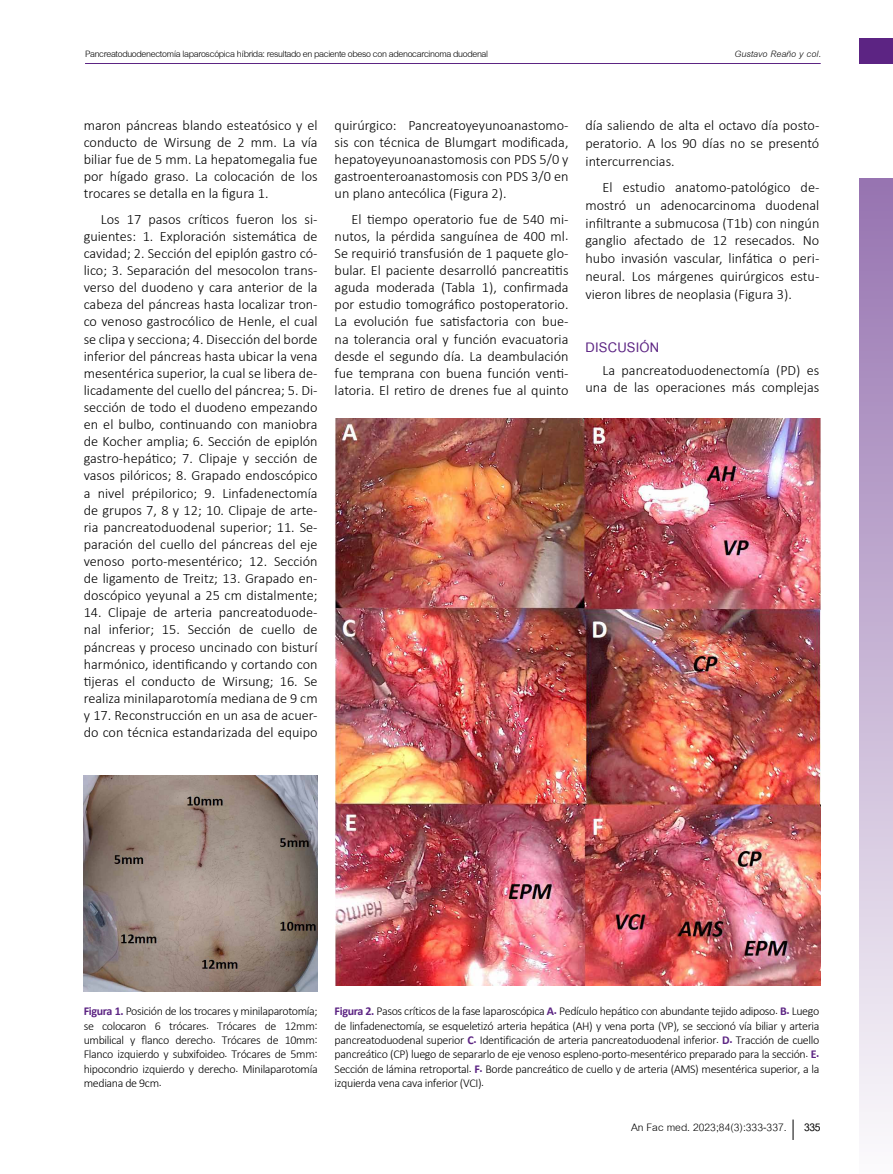
<style>
.page{position:relative;width:893px;height:1174px;background:#fff}
.page>*{position:absolute;margin:0;border:0;box-sizing:border-box;transform-origin:0 0}
.t1{font:700 20.25px "Cordia UPC";letter-spacing:.01em;color:#5c2483}
.t2{font:15.75px "Cordia UPC";color:#000}
.t3{font:300 14.25px/17.1px "Calibri";color:#000;text-align:justify}
.t4{font:13.5px "Cordia UPC";letter-spacing:-.025em;color:#000}
.t5{font:italic 13.5px "Cordia UPC";color:#000}
.t6{font:300 12px/14.4px "Calibri";letter-spacing:-.03em;color:#000;text-align:justify}
.s1{font-weight:700;color:#5c2483}
.s2{font-weight:700}
</style>
<div class="page">
<div style="left:859px;top:179px;width:34px;height:995px;background:linear-gradient(to bottom,#9673b0,#fbfbfc)"></div>
<div style="left:859px;top:38px;width:34px;height:26px;background:#5c2483"></div>
<hr style="left:85px;top:63px;width:736px;height:1px;background:#5c2483">
<svg style="left:793px;top:1119px;width:1px;height:21px"></svg>
<img style="left:84px;top:775px;width:234px;height:217px">
<img style="left:335px;top:419px;width:486px;height:566px">
<p class="t4" style="left:85px;top:45px;width:405px">Pancreatoduodenectomía laparoscópica híbrida: resultado en paciente obeso con adenocarcinoma duodenal</p>
<p class="t5" style="left:735px;top:45px;width:88px">Gustavo Reaño y col.</p>
<p class="t3" style="left:84px;top:116px;width:235px">maron páncreas blando esteatósico y el conducto de Wirsung de 2 mm. La vía biliar fue de 5 mm. La hepatomegalia fue por hígado graso. La colocación de los trocares se detalla en la figura 1.</p>
<p class="t3" style="left:84px;top:210px;width:235px;text-indent:17px">Los 17 pasos críticos fueron los si&shy;guientes: 1. Exploración sistemática de cavidad; 2. Sección del epiplón gastro có&shy;lico; 3. Separación del mesocolon trans&shy;verso del duodeno y cara anterior de la cabeza del páncreas hasta localizar tron&shy;co venoso gastrocólico de Henle, el cual se clipa y secciona; 4. Disección del borde inferior del páncreas hasta ubicar la vena mesentérica superior, la cual se libera de&shy;licadamente del cuello del páncrea; 5. Di&shy;sección de todo el duodeno empezando en el bulbo, continuando con maniobra de Kocher amplia; 6. Sección de epiplón gastro-hepático; 7. Clipaje y sección de vasos pilóricos; 8. Grapado endoscópico a nivel prépilorico; 9. Linfadenectomía de grupos 7, 8 y 12; 10. Clipaje de arte&shy;ria pancreatoduodenal superior; 11. Se&shy;paración del cuello del páncreas del eje venoso porto-mesentérico; 12. Sección de ligamento de Treitz; 13. Grapado en&shy;doscópico yeyunal a 25 cm distalmente;</p>
<p class="t3" style="left:84px;top:604px;width:235px">14. Clipaje de arteria pancreatoduode&shy;nal inferior; 15. Sección de cuello de páncreas y proceso uncinado con bisturí harmónico, identificando y cortando con tijeras el conducto de Wirsung; 16. Se realiza minilaparotomía mediana de 9 cm y 17. Reconstrucción en un asa de acuer&shy;do con técnica estandarizada del equipo</p>
<p class="t3" style="left:335px;top:116px;width:235px">quirúrgico: Pancreatoyeyunoanastomo&shy;sis con técnica de Blumgart modificada, hepatoyeyunoanastomosis con PDS 5/0 y gastroenteroanastomosis con PDS 3/0 en un plano antecólica (Figura 2).</p>
<p class="t3" style="left:335px;top:210px;width:235px;text-indent:17px">El tiempo operatorio fue de 540 mi&shy;nutos, la pérdida sanguínea de 400 ml.<br>Se requirió transfusión de 1 paquete glo&shy;bular. El paciente desarrolló pancreatitis aguda moderada (Tabla 1), confirmada por estudio tomográfico postoperatorio.<br>La evolución fue satisfactoria con bue&shy;na tolerancia oral y función evacuatoria desde el segundo día. La deambulación fue temprana con buena función venti&shy;latoria. El retiro de drenes fue al quinto</p>
<p class="t3" style="left:585px;top:116px;width:235px;line-height:17.9px">día saliendo de alta el octavo día posto&shy;peratorio. A los 90 días no se presentó intercurrencias.</p>
<p class="t3" style="left:585px;top:178px;width:235px;line-height:17.9px;text-indent:17px">El estudio anatomo-patológico de&shy;mostró un adenocarcinoma duodenal infiltrante a submucosa (T1b) con ningún ganglio afectado de 12 resecados. No hubo invasión vascular, linfática o peri&shy;neural. Los márgenes quirúrgicos estu&shy;vieron libres de neoplasia (Figura 3).</p>
<h1 class="t1" style="left:585px;top:335px;width:75px">DISCUSIÓN</h1>
<p class="t3" style="left:585px;top:361px;width:235px;text-align:right">La pancreatoduodenectomía (PD) es una de las operaciones más complejas</p>
<p class="t6" style="left:84px;top:1003px;width:235px"><span class="s1">Figura 1.</span> Posición de los trocares y minilaparotomía; se colocaron 6 trócares. Trócares de 12mm: umbilical y flanco derecho. Trócares de 10mm:<br>Flanco izquierdo y subxifoideo. Trócares de 5mm: hipocondrio izquierdo y derecho. Minilaparotomía mediana de 9cm.</p>
<p class="t6" style="left:335px;top:1003px;width:486px"><span class="s1">Figura 2.</span> Pasos críticos de la fase laparoscópica <span class="s1">A.</span> Pedículo hepático con abundante tejido adiposo. <span class="s1">B.</span> Luego de linfadenectomía, se esqueletizó arteria hepática (AH) y vena porta (VP), se seccionó vía biliar y arteria pancreatoduodenal superior <span class="s1">C.</span> Identificación de arteria pancreatoduodenal inferior. <span class="s1">D.</span> Tracción de cuello pancreático (CP) luego de separarlo de eje venoso espleno-porto-mesentérico preparado para la sección. <span class="s1">E.<br></span>Sección de lámina retroportal. <span class="s1">F.</span> Borde pancreático de cuello y de arteria (AMS) mesentérica superior, a la izquierda vena cava inferior (VCI).</p>
<p class="t2" style="left:631px;top:1117px;width:191px">An Fac med. 2023;84(3):333-337. <span class="s2">335</span></p>
</div>
